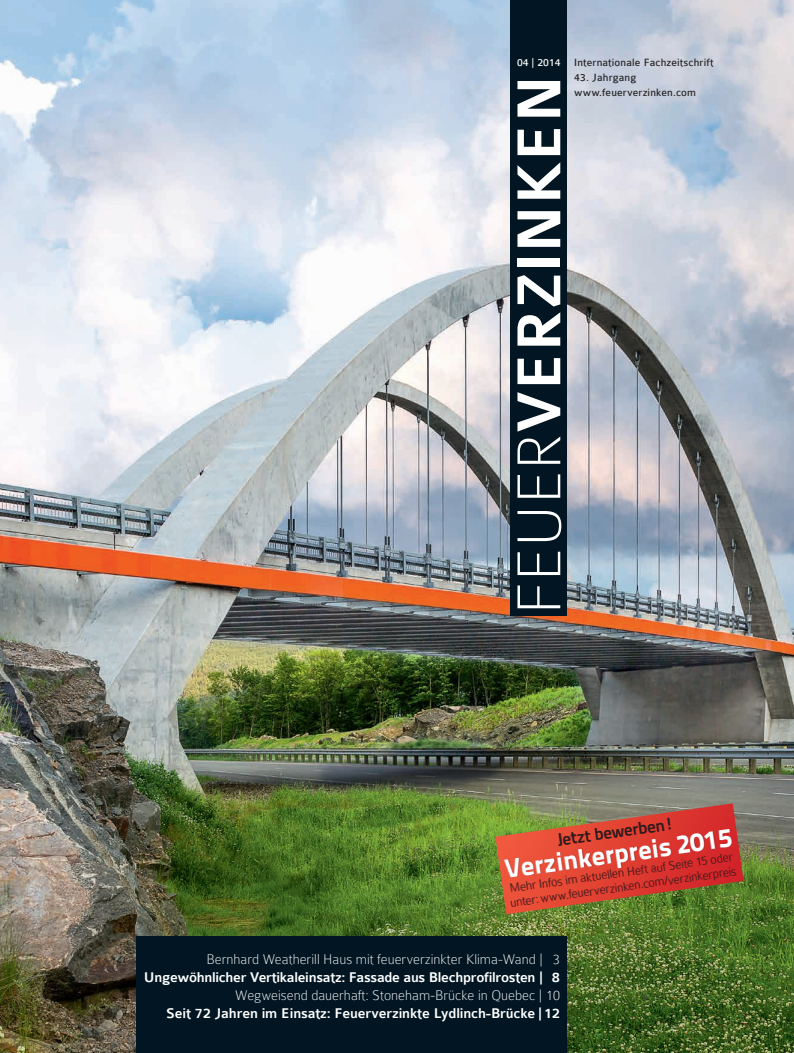
<style>
.page{position:relative;width:794px;height:1053px;background:#fff}
.page>*{position:absolute;margin:0;border:0;box-sizing:border-box;transform-origin:0 0}
.t1{font:500 66.12px "Colaborate";color:#fff}
.t2{font:800 26.5px "Titillium Text 22 L";color:#fff}
.t3{font:500 16.62px "Titillium Text 22 L";color:#231f20}
.t4{font:500 15px "Colaborate";letter-spacing:-.02em;color:#fff}
.t5{font:100 15px "Colaborate";color:#fff}
.t6{font:100 13px/14.4px "Colaborate";color:#231f20}
.t7{font:11.25px/15.2px "Colaborate";letter-spacing:.01em;color:#231f20}
.t8{font:11.25px "Colaborate";color:#fff}
.s1{font-weight:100}
</style>
<div class="page">
<img style="left:0;top:0;width:794px;height:1052px">
<div style="left:510px;top:0;width:57px;height:615px;background:#011622"></div>
<div style="left:136px;top:935px;width:431px;height:117px;background:#011622"></div>
<svg style="left:495px;top:803px;width:248px;height:111px;background:#bc5739"></svg>
<p class="t8" style="left:517px;top:56px;width:45px">04 | 2014</p>
<h1 class="t1" style="left:505px;top:615px;width:541px;rotate:-90deg"><span class="s1">FEUER</span>VERZINKEN</h1>
<p class="t7" style="left:574px;top:55px;width:141px">Internationale Fachzeitschrift</p>
<p class="t7" style="left:574px;top:70px;width:123px">43. Jahrgang www.feuerverzinken.com</p>
<p class="t3" style="left:555px;top:827px;width:119px;rotate:-8deg">Jetzt bewerben!</p>
<h2 class="t2" style="left:502px;top:848px;width:231px;rotate:-8deg">Verzinkerpreis 2015</h2>
<p class="t6" style="left:507px;top:881px;width:230px;rotate:-8deg">Mehr Infos im aktuellen Heft auf Seite 15 oder unter:www.feuerverzinken.com/verzinkerpreis</p>
<p class="t5" style="left:206px;top:950px;width:355px">Bernhard Weatherill Haus mit feuerverzinkter Klima-Wand | 3</p>
<p class="t4" style="left:144px;top:968px;width:417px">Ungewöhnlicher Vertikaleinsatz: Fassade aus Blechprofilrosten | 8</p>
<p class="t5" style="left:235px;top:986px;width:326px">Wegweisend dauerhaft: Stoneham-Brücke in Quebec | 10</p>
<p class="t4" style="left:166px;top:1004px;width:395px">Seit 72 Jahren im Einsatz: Feuerverzinkte Lydlinch-Brücke |12</p>
</div>
